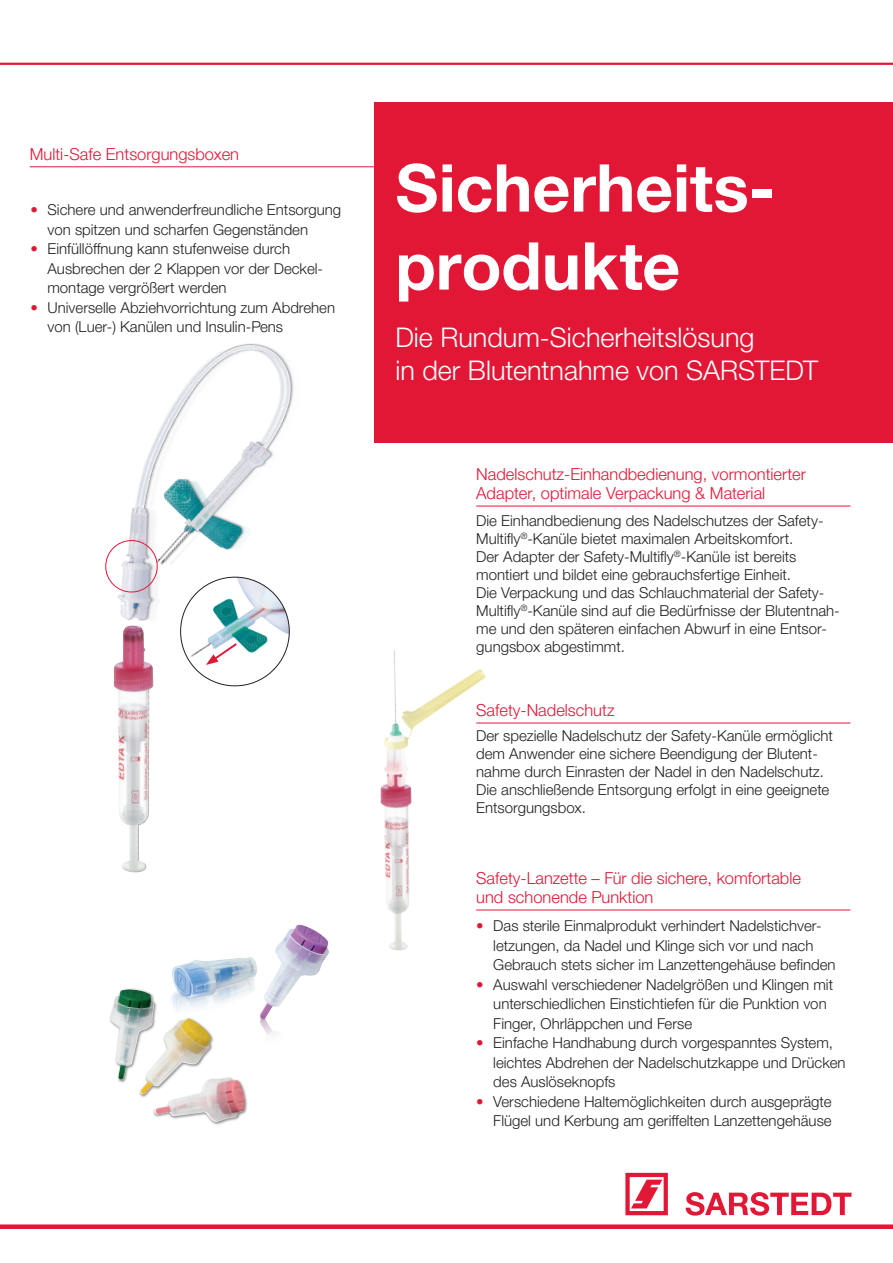
<style>
.page{position:relative;width:893px;height:1263px;background:#fff}
.page>*{position:absolute;margin:0;border:0;box-sizing:border-box;transform-origin:0 0}
.t1{font:700 66px/78px "Helvetica Neue LTW1 G";color:#fff}
.t2{font:300 27px/32.4px "Helvetica Neue LTW1 G";color:#fff}
.t3{font:300 16.5px/19.5px "Helvetica Neue LTW1 G";color:#e21736}
.t4{font:300 15px/18px "Helvetica Neue LTW1 G";color:#231f20}
.s1{color:#e21736}
</style>
<div class="page">
<div style="left:0;top:1224px;width:893px;height:5px;background:#e21736"></div>
<svg style="left:625px;top:1173px;width:43px;height:42px"></svg>
<svg style="left:686px;top:1192px;width:165px;height:23px"></svg>
<hr style="left:476px;top:723px;width:374px;height:1px;background:#e21736">
<img style="left:385px;top:669px;width:213px;height:282px">
<div style="left:153px;top:1076px;width:95px;height:50px;background:#231f20;opacity:.6"></div>
<img style="left:153px;top:1078px;width:92px;height:44px">
<div style="left:138px;top:1017px;width:76px;height:81px;background:#231f20;opacity:.6"></div>
<img style="left:139px;top:1050px;width:72px;height:47px">
<div style="left:109px;top:988px;width:49px;height:96px;background:#231f20;opacity:.6"></div>
<img style="left:110px;top:989px;width:45px;height:92px">
<img style="left:147px;top:924px;width:182px;height:126px">
<div style="left:374px;top:102px;width:519px;height:340px;background:#e21736"></div>
<hr style="left:0;top:63px;width:893px;height:2px;background:#e21736">
<img style="left:380px;top:442px;width:51px;height:425px">
<img style="left:113px;top:343px;width:292px;height:372px">
<img style="left:114px;top:625px;width:39px;height:247px">
<svg style="left:105px;top:537px;width:55px;height:58px"></svg>
<svg style="left:172px;top:568px;width:125px;height:126px"></svg>
<hr style="left:476px;top:506px;width:374px;height:1px;background:#e21736">
<hr style="left:476px;top:910px;width:374px;height:1px;background:#e21736">
<hr style="left:30px;top:167px;width:375px;height:1px;background:#e21736">
<p class="t3" style="left:30px;top:144px;width:211px">Multi-Safe Entsorgungsboxen</p>
<p class="t4" style="left:47px;top:200px;width:295px;line-height:19.5px;text-indent:-17px"><span class="s1">•</span> Sichere und anwenderfreundliche Entsorgung von spitzen und scharfen Gegenständen</p>
<p class="t4" style="left:47px;top:239px;width:277px;line-height:19.5px;text-indent:-17px"><span class="s1">•</span> Einfüllöffnung kann stufenweise durch<br>Ausbrechen der 2 Klappen vor der Deckel&shy;montage vergrößert werden</p>
<p class="t4" style="left:47px;top:298px;width:289px;line-height:19.5px;text-indent:-17px"><span class="s1">•</span> Universelle Abziehvorrichtung zum Abdrehen von (Luer-) Kanülen und Insulin-Pens</p>
<h1 class="t1" style="left:395px;top:149px;width:381px">Sicherheits&shy;produkte</h1>
<h2 class="t2" style="left:395px;top:322px;width:424px">Die Rundum-Sicherheitslösung<br>in der Blutentnahme von SARSTEDT</h2>
<p class="t3" style="left:476px;top:464px;width:331px">Nadelschutz-Einhandbedienung, vormontierter<br>Adapter, optimale Verpackung &amp; Material</p>
<p class="t4" style="left:476px;top:511px;width:365px">Die Einhandbedienung des Nadelschutzes der Safety-Multifly<sup>®</sup>-Kanüle bietet maximalen Arbeitskomfort.<br>Der Adapter der Safety-Multifly<sup>®</sup>-Kanüle ist bereits montiert und bildet eine gebrauchsfertige Einheit.<br>Die Verpackung und das Schlauchmaterial der Safety-Multifly<sup>®</sup>-Kanüle sind auf die Bedürfnisse der Blutentnah&shy;me und den späteren einfachen Abwurf in eine Entsor&shy;gungsbox abgestimmt.</p>
<p class="t3" style="left:476px;top:700px;width:140px">Safety-Nadelschutz</p>
<p class="t4" style="left:476px;top:727px;width:358px">Der spezielle Nadelschutz der Safety-Kanüle ermöglicht dem Anwender eine sichere Beendigung der Blutent&shy;nahme durch Einrasten der Nadel in den Nadelschutz.<br>Die anschließende Entsorgung erfolgt in eine geeignete Entsorgungsbox.</p>
<p class="t3" style="left:476px;top:868px;width:326px">Safety-Lanzette – Für die sichere, komfortable und schonende Punktion</p>
<p class="t4" style="left:493px;top:916px;width:344px;line-height:19.5px;text-indent:-17px"><span class="s1">•</span> Das sterile Einmalprodukt verhindert Nadelstichver&shy;letzungen, da Nadel und Klinge sich vor und nach<br>Gebrauch stets sicher im Lanzettengehäuse befinden</p>
<p class="t4" style="left:493px;top:974px;width:341px;line-height:19.5px;text-indent:-17px"><span class="s1">•</span> Auswahl verschiedener Nadelgrößen und Klingen mit unterschiedlichen Einstichtiefen für die Punktion von<br>Finger, Ohrläppchen und Ferse</p>
<p class="t4" style="left:493px;top:1033px;width:354px;line-height:19.5px;text-indent:-17px"><span class="s1">•</span> Einfache Handhabung durch vorgespanntes System, leichtes Abdrehen der Nadelschutzkappe und Drücken des Auslöseknopfs</p>
<p class="t4" style="left:476px;top:1091px;width:357px;line-height:19.5px;text-align:right"><span class="s1">•</span> Verschiedene Haltemöglichkeiten durch ausgeprägte<br>Flügel und Kerbung am geriffelten Lanzettengehäuse</p>
</div>
